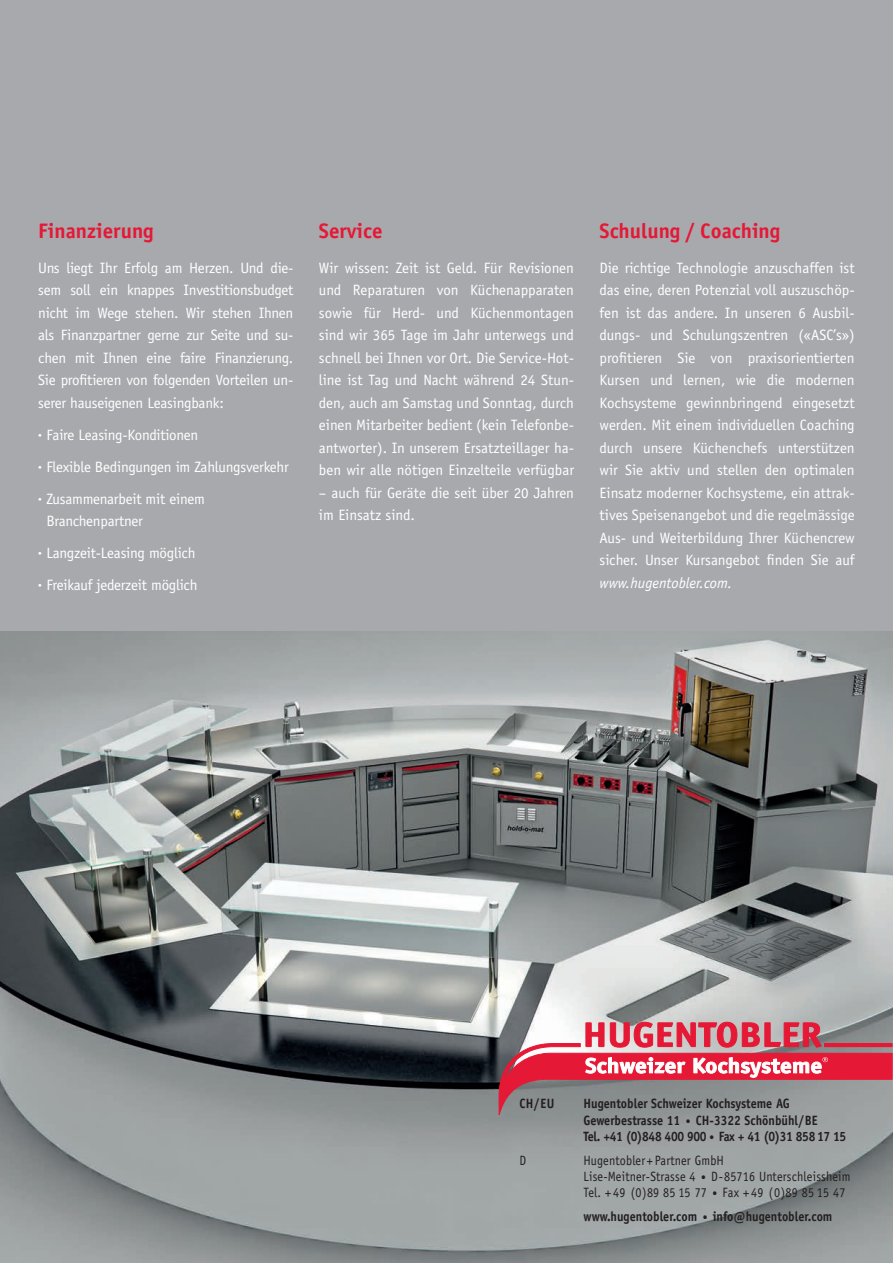
<style>
.page{position:relative;width:893px;height:1263px;background:#fff}
.page>*{position:absolute;margin:0;border:0;box-sizing:border-box;transform-origin:0 0}
.t1{font:700 21px "Officina Sans";color:#e51836}
.t2{font:15px/22.5px "Officina Sans";letter-spacing:-.015em;color:#fff;text-align:justify}
.t3{font:italic 15px "Officina Sans";color:#fff}
.t4{font:700 13.5px/16.2px "Officina Sans";color:#231f20;scale:.9 1}
.t5{font:13.5px/16.2px "Officina Sans";letter-spacing:.015em;color:#231f20;scale:.9 1}
.s1{font-size:7.5px}
.s2{font-size:10.5px}
.s3{font-weight:700;font-size:10.5px}
</style>
<div class="page">
<img style="left:0;top:630px;width:893px;height:633px">
<div style="left:0;top:0;width:893px;height:630px;background:#a8a9ad"></div>
<svg style="left:499px;top:1022px;width:393px;height:92px"></svg>
<h1 class="t1" style="left:38px;top:217px;width:117px">Finanzierung</h1>
<p class="t2" style="left:38px;top:257px;width:257px">Uns liegt Ihr Erfolg am Herzen. Und die&shy;sem soll ein knappes Investitionsbudget nicht im Wege stehen. Wir stehen Ihnen als Finanzpartner gerne zur Seite und su&shy;chen mit Ihnen eine faire Finanzierung.<br>Sie profitieren von folgenden Vorteilen un&shy;serer hauseigenen Leasingbank:</p>
<p class="t2" style="left:38px;top:423px;width:162px"><span class="s1">•</span> Faire Leasing-Konditionen</p>
<p class="t2" style="left:38px;top:455px;width:252px"><span class="s1">•</span> Flexible Bedingungen im Zahlungsverkehr</p>
<p class="t2" style="left:46px;top:487px;width:160px;text-indent:-8px"><span class="s1">•</span> Zusammenarbeit mit einem<br>Branchenpartner</p>
<p class="t2" style="left:38px;top:542px;width:159px"><span class="s1">•</span> Langzeit-Leasing möglich</p>
<p class="t2" style="left:38px;top:573px;width:161px"><span class="s1">•</span> Freikauf jederzeit möglich</p>
<h1 class="t1" style="left:319px;top:217px;width:65px">Service</h1>
<p class="t2" style="left:319px;top:257px;width:257px">Wir wissen: Zeit ist Geld. Für Revisionen und Reparaturen von Küchenapparaten sowie für Herd- und Küchenmontagen sind wir 365 Tage im Jahr unterwegs und schnell bei Ihnen vor Ort. Die Service-Hot&shy;line ist Tag und Nacht während 24 Stun&shy;den, auch am Samstag und Sonntag, durch einen Mitarbeiter bedient (kein Telefonbe&shy;antworter). In unserem Ersatzteillager ha&shy;ben wir alle nötigen Einzelteile verfügbar</p>
<p class="t2" style="left:319px;top:482px;width:257px">– auch für Geräte die seit über 20 Jahren im Einsatz sind.</p>
<h1 class="t1" style="left:600px;top:217px;width:182px">Schulung / Coaching</h1>
<p class="t2" style="left:600px;top:257px;width:257px">Die richtige Technologie anzuschaffen ist das eine, deren Potenzial voll auszuschöp&shy;fen ist das andere. In unseren 6 Ausbil&shy;dungs- und Schulungszentren («ASC’s») profitieren Sie von praxis orientierten Kursen und lernen, wie die modernen Kochsysteme gewinnbringend eingesetzt werden. Mit einem individuellen Coaching durch unsere Küchenchefs unterstützen wir Sie aktiv und stellen den optimalen Einsatz moderner Kochsysteme, ein attrak&shy;tives Speisenangebot und die regelmässige Aus- und Weiterbildung Ihrer Küchencrew sicher. Unser Kursangebot finden Sie auf</p>
<p class="t3" style="left:600px;top:574px;width:134px">www.hugentobler.com.</p>
<p class="t4" style="left:519px;top:1095px;width:40px">CH/EU</p>
<p class="t4" style="left:584px;top:1095px;width:293px">Hugentobler Schweizer Kochsysteme AG<br>Gewerbestrasse 11 <span class="s2">•</span> CH-3322 Schönbühl/BE<br>Tel. +41 (0)848 400 900 <span class="s2">•</span> Fax + 41 (0)31 858 17 15</p>
<p class="t5" style="left:519px;top:1152px;width:9px">D</p>
<p class="t5" style="left:584px;top:1152px;width:298px">Hugentobler+ Partner GmbH<br>Lise-Meitner-Strasse 4 <span class="s3">•</span> D-85716 Unterschleissheim<br>Tel. + 49 (0)89 85 15 77 <span class="s3">•</span> Fax + 49 (0)89 85 15 47</p>
<p class="t4" style="left:584px;top:1208px;width:278px">www.hugentobler.com <span class="s2">•</span> info@hugentobler.com</p>
</div>
